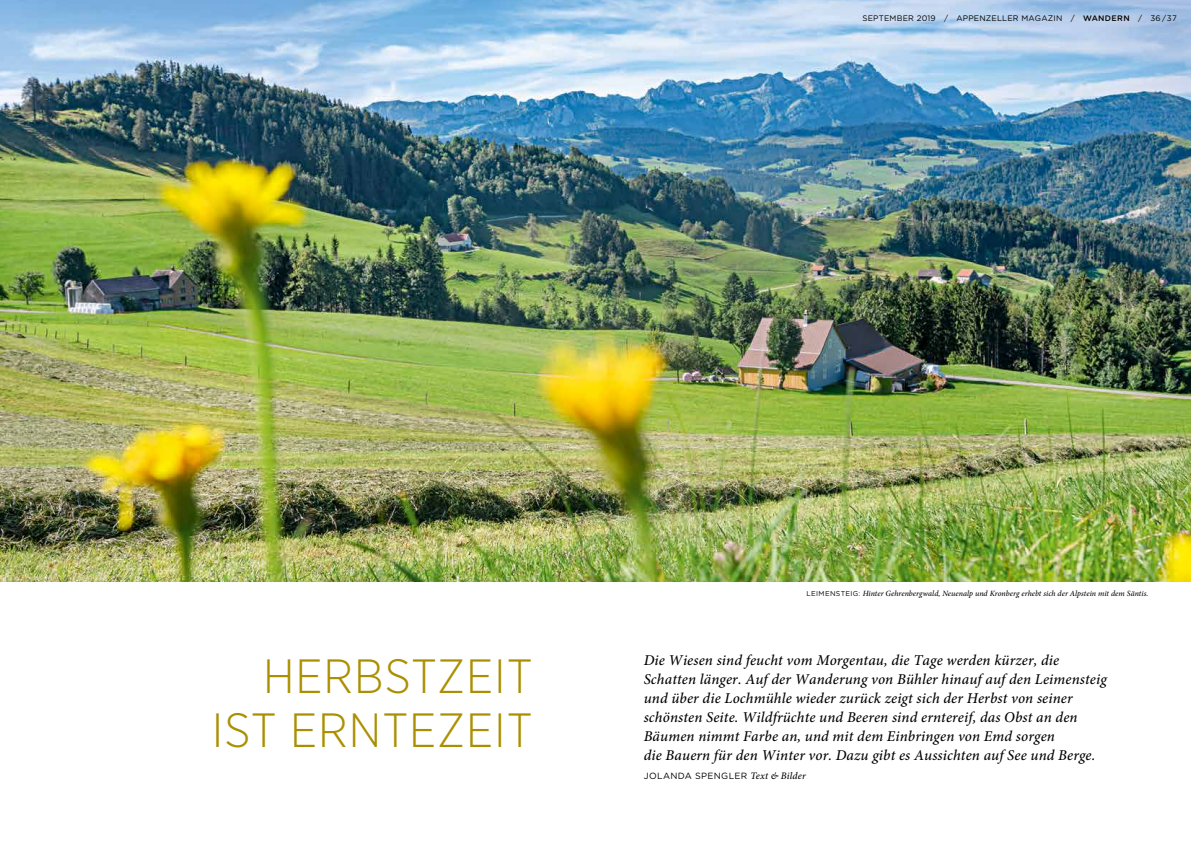
<style>
.page{position:relative;width:1191px;height:842px;background:#fff}
.page>*{position:absolute;margin:0;border:0;box-sizing:border-box;transform-origin:0 0}
.t1{font:300 48px/54px "Gotham Narrow";letter-spacing:.02em;color:#aa9000;text-align:right}
.t2{font:italic 500 15px/19px "Minion Pro";letter-spacing:.01em;color:#000}
.t3{font:9px "Gotham Rounded";letter-spacing:.04em;color:#000}
.t4{font:italic 500 8px "Minion Pro";color:#000}
.t5{font:8px "Gotham Rounded";letter-spacing:.02em;color:#000}
.s1{font-weight:500}
.s2{font-family:"Gotham Rounded";font-weight:400;font-style:normal;font-size:7px}
.s3{font-family:"Minion Pro";font-weight:500;font-style:italic;font-size:10px}
</style>
<div class="page">
<img style="left:0;top:0;width:1191px;height:581px">
<p class="t5" style="left:862px;top:13px;width:316px">SEPTEMBER 2019 / APPENZELLER MAGAZIN / <span class="s1">WANDERN</span> / 36 / 37</p>
<h1 class="t1" style="left:212px;top:648px;width:322px">HERBSTZEIT<br>IST ERNTEZEIT</h1>
<p class="t4" style="left:806px;top:588px;width:343px"><span class="s2">LEIMENSTEIG:</span> Hinter Gehrenbergwald, Neuenalp und Kronberg erhebt sich der Alpstein mit dem Säntis.</p>
<p class="t2" style="left:643px;top:651px;width:464px">Die Wiesen sind feucht vom Morgentau, die Tage werden kürzer, die Schatten länger. Auf der Wanderung von Bühler hinauf auf den Leimensteig und über die Lochmühle wieder zurück zeigt sich der Herbst von seiner schönsten Seite. Wildfrüchte und Beeren sind erntereif, das Obst an den Bäumen nimmt Farbe an, und mit dem Einbringen von Emd sorgen<br>die Bauern für den Winter vor. Dazu gibt es Aussichten auf See und Berge.</p>
<p class="t3" style="left:643px;top:770px;width:164px">JOLANDA SPENGLER <span class="s3">Text &amp; Bilder</span></p>
</div>
